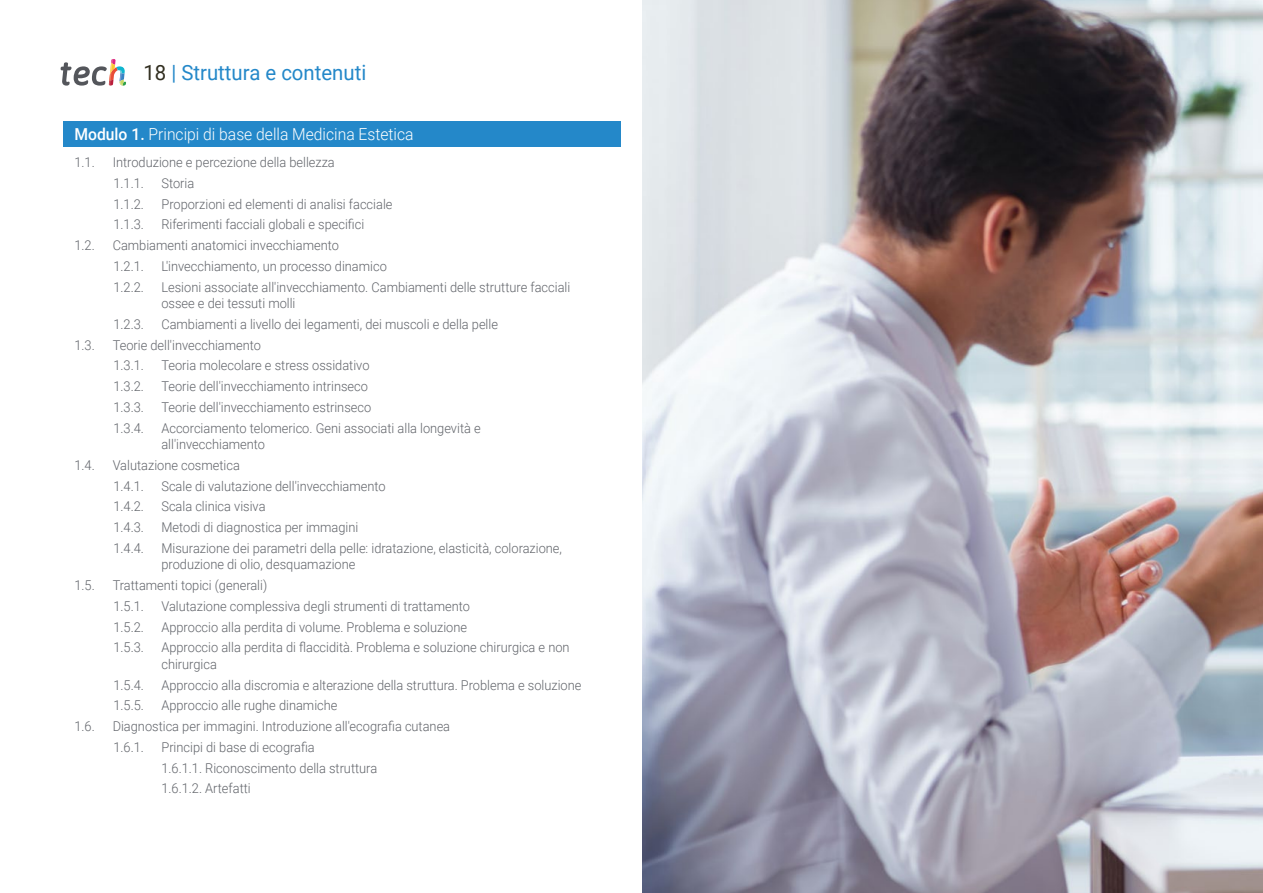
<style>
.page{position:relative;width:1263px;height:893px;background:#fff}
.page>*{position:absolute;margin:0;border:0;box-sizing:border-box;transform-origin:0 0}
.t1{font:21px "Roboto";color:#2488c9}
.t2{font:300 16.5px "Roboto";color:#fff;scale:.95 1}
.t3{font:300 13.5px/20.7px "Roboto";color:#61646a;scale:.95 1}
.s1{color:#312e20}
.s2{font-weight:500}
</style>
<div class="page">
<div style="left:63px;top:121px;width:558px;height:25px;background:#2488c9"></div>
<img style="left:642px;top:0;width:621px;height:893px">
<svg style="left:61px;top:59px;width:65px;height:27px"></svg>
<h1 class="t1" style="left:144px;top:57px;width:224px"><span class="s1">18</span> | Struttura e contenuti</h1>
<p class="t2" style="left:74px;top:123px;width:358px"><span class="s2">Modulo 1.</span> Principi di base della Medicina Estetica</p>
<p class="t3" style="left:74px;top:151px;width:23px">1.1.</p>
<p class="t3" style="left:113px;top:151px;width:235px">Introduzione e percezione della bellezza<br>1.1.1.</p>
<p class="t3" style="left:161px;top:172px;width:36px">Storia</p>
<p class="t3" style="left:113px;top:193px;width:34px">1.1.2.</p>
<p class="t3" style="left:161px;top:193px;width:245px">Proporzioni ed elementi di analisi facciale</p>
<p class="t3" style="left:113px;top:214px;width:34px">1.1.3.</p>
<p class="t3" style="left:161px;top:214px;width:215px">Riferimenti facciali globali e specifici</p>
<p class="t3" style="left:74px;top:234px;width:23px">1.2.</p>
<p class="t3" style="left:113px;top:234px;width:240px">Cambiamenti anatomici invecchiamento<br>1.2.1.</p>
<p class="t3" style="left:161px;top:255px;width:239px">L'invecchiamento, un processo dinamico</p>
<p class="t3" style="left:113px;top:276px;width:34px">1.2.2.</p>
<p class="t3" style="left:161px;top:278px;width:432px;line-height:16.5px">Lesioni associate all'invecchiamento. Cambiamenti delle strutture facciali ossee e dei tessuti molli</p>
<p class="t3" style="left:113px;top:313px;width:34px">1.2.3.</p>
<p class="t3" style="left:161px;top:313px;width:356px">Cambiamenti a livello dei legamenti, dei muscoli e della pelle</p>
<p class="t3" style="left:74px;top:334px;width:23px">1.3.</p>
<p class="t3" style="left:113px;top:334px;width:158px">Teorie dell'invecchiamento<br>1.3.1.</p>
<p class="t3" style="left:161px;top:355px;width:221px">Teoria molecolare e stress ossidativo</p>
<p class="t3" style="left:113px;top:375px;width:34px">1.3.2.</p>
<p class="t3" style="left:161px;top:375px;width:219px">Teorie dell'invecchiamento intrinseco</p>
<p class="t3" style="left:113px;top:396px;width:34px">1.3.3.</p>
<p class="t3" style="left:161px;top:396px;width:222px">Teorie dell'invecchiamento estrinseco</p>
<p class="t3" style="left:113px;top:417px;width:34px">1.3.4.</p>
<p class="t3" style="left:161px;top:419px;width:338px;line-height:16.5px">Accorciamento telomerico. Geni associati alla longevità e all'invecchiamento</p>
<p class="t3" style="left:74px;top:454px;width:23px">1.4.</p>
<p class="t3" style="left:113px;top:454px;width:135px">Valutazione cosmetica<br>1.4.1.</p>
<p class="t3" style="left:161px;top:475px;width:238px">Scale di valutazione dell'invecchiamento</p>
<p class="t3" style="left:113px;top:496px;width:34px">1.4.2.</p>
<p class="t3" style="left:161px;top:496px;width:111px">Scala clinica visiva</p>
<p class="t3" style="left:113px;top:516px;width:34px">1.4.3.</p>
<p class="t3" style="left:161px;top:516px;width:209px">Metodi di diagnostica per immagini</p>
<p class="t3" style="left:113px;top:537px;width:34px">1.4.4.</p>
<p class="t3" style="left:161px;top:539px;width:423px;line-height:16.5px">Misurazione dei parametri della pelle: idratazione, elasticità, colorazione, produzione di olio, desquamazione</p>
<p class="t3" style="left:74px;top:574px;width:23px">1.5.</p>
<p class="t3" style="left:113px;top:574px;width:164px">Trattamenti topici (generali)<br>1.5.1.</p>
<p class="t3" style="left:161px;top:595px;width:326px">Valutazione complessiva degli strumenti di trattamento</p>
<p class="t3" style="left:113px;top:616px;width:34px">1.5.2.</p>
<p class="t3" style="left:161px;top:616px;width:323px">Approccio alla perdita di volume. Problema e soluzione</p>
<p class="t3" style="left:113px;top:637px;width:34px">1.5.3.</p>
<p class="t3" style="left:161px;top:639px;width:431px;line-height:16.5px">Approccio alla perdita di flaccidità. Problema e soluzione chirurgica e non chirurgica</p>
<p class="t3" style="left:113px;top:674px;width:34px">1.5.4.</p>
<p class="t3" style="left:161px;top:674px;width:444px">Approccio alla discromia e alterazione della struttura. Problema e soluzione</p>
<p class="t3" style="left:113px;top:695px;width:34px">1.5.5.</p>
<p class="t3" style="left:161px;top:695px;width:187px">Approccio alle rughe dinamiche</p>
<p class="t3" style="left:74px;top:715px;width:23px">1.6.</p>
<p class="t3" style="left:113px;top:715px;width:357px">Diagnostica per immagini. Introduzione all'ecografia cutanea<br>1.6.1.</p>
<p class="t3" style="left:161px;top:736px;width:229px">Principi di base di ecografia<br>1.6.1.1. Riconoscimento della struttura<br>1.6.1.2. Artefatti</p>
</div>
